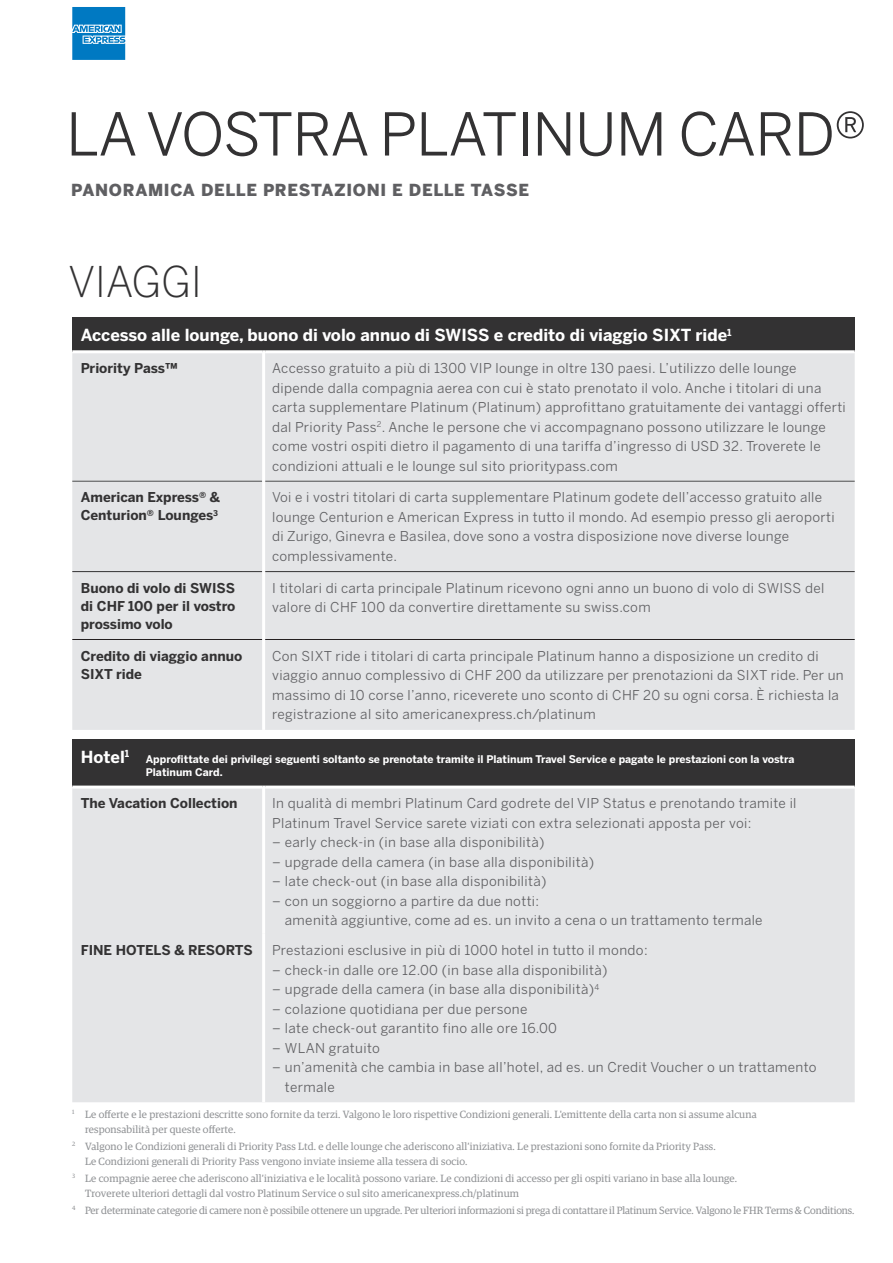
<style>
.page{position:relative;width:893px;height:1263px;background:#fff}
.page>*{position:absolute;margin:0;border:0;box-sizing:border-box;transform-origin:0 0}
.t1{font:58.5px "Benton Sans";letter-spacing:-.015em;color:#333233}
.t2{font:300 42px "Benton Sans";letter-spacing:-.01em;color:#333233}
.t3{font:700 16.5px "Benton Sans";color:#fff}
.t4{font:900 16.5px "Benton Sans";letter-spacing:.04em;color:#5f5f62}
.t5{font:13.5px/19.5px "Benton Sans";letter-spacing:.025em;color:#5f5f62}
.t6{font:700 13.5px/18px "Benton Sans";color:#333233}
.t7{font:10.5px/15px "Guardian Egyp";letter-spacing:.015em;color:#8f9194}
.t8{font:10.5px "Guardian Egyp";letter-spacing:-.005em;color:#8f9194}
.t9{font:700 10.5px/13.5px "Benton Sans";color:#fff}
</style>
<div class="page">
<div style="left:72px;top:318px;width:783px;height:34px;background:#333233"></div>
<div style="left:72px;top:353px;width:190px;height:377px;background:#e4e5e7"></div>
<div style="left:265px;top:353px;width:590px;height:377px;background:#e4e5e7"></div>
<hr style="left:72px;top:350px;width:190px;height:3px;background:#fff">
<hr style="left:265px;top:350px;width:590px;height:3px;background:#fff">
<hr style="left:72px;top:481px;width:190px;height:1px;background:#4b4c4d">
<hr style="left:265px;top:481px;width:590px;height:1px;background:#4b4c4d">
<hr style="left:72px;top:571px;width:190px;height:1px;background:#333233">
<hr style="left:265px;top:571px;width:590px;height:1px;background:#333233">
<hr style="left:262px;top:350px;width:3px;height:131px;background:#fff">
<hr style="left:72px;top:639px;width:190px;height:1px;background:#231f20">
<hr style="left:265px;top:639px;width:590px;height:1px;background:#231f20">
<div style="left:72px;top:739px;width:783px;height:48px;background:#333233"></div>
<div style="left:72px;top:788px;width:190px;height:314px;background:#e4e5e7"></div>
<div style="left:265px;top:788px;width:590px;height:314px;background:#e4e5e7"></div>
<hr style="left:72px;top:785px;width:190px;height:3px;background:#fff">
<hr style="left:265px;top:785px;width:590px;height:3px;background:#fff">
<hr style="left:262px;top:785px;width:3px;height:149px;background:#fff">
<svg style="left:72px;top:7px;width:53px;height:53px;background:#258cca"></svg>
<h1 class="t1" style="left:66px;top:100px;width:802px">LA VOSTRA PLATINUM CARD®</h1>
<p class="t4" style="left:71px;top:179px;width:459px">PANORAMICA DELLE PRESTAZIONI E DELLE TASSE</p>
<h2 class="t2" style="left:68px;top:257px;width:136px">VIAGGI</h2>
<p class="t3" style="left:81px;top:325px;width:652px">Accesso alle lounge, buono di volo annuo di SWISS e credito di viaggio SIXT ride<sup>1</sup></p>
<p class="t6" style="left:81px;top:359px;width:98px">Priority Pass™</p>
<p class="t5" style="left:272px;top:358px;width:575px">Accesso gratuito a più di 1300 VIP lounge in oltre 130 paesi. L’utilizzo delle lounge dipende dalla compagnia aerea con cui è stato prenotato il volo. Anche i titolari di una carta supplementare Platinum (Platinum) approfittano gratuitamente dei vantaggi offerti dal Priority Pass<sup>2</sup>. Anche le persone che vi accompagnano possono utilizzare le lounge come vostri ospiti dietro il pagamento di una tariffa d’ingresso di USD 32. Troverete le condizioni attuali e le lounge sul sito prioritypass.com</p>
<p class="t6" style="left:81px;top:488px;width:141px">American Express® &amp;<br>Centurion® Lounges<sup>3</sup></p>
<p class="t5" style="left:272px;top:488px;width:564px">Voi e i vostri titolari di carta supplementare Platinum godete dell’accesso gratuito alle lounge Centurion e American Express in tutto il mondo. Ad esempio presso gli aeroporti di Zurigo, Ginevra e Basilea, dove sono a vostra disposizione nove diverse lounge complessivamente.</p>
<p class="t6" style="left:81px;top:579px;width:156px;text-align:justify">Buono di volo di SWISS di CHF 100 per il vostro prossimo volo</p>
<p class="t5" style="left:272px;top:578px;width:554px">I titolari di carta principale Platinum ricevono ogni anno un buono di volo di SWISS del valore di CHF 100 da convertire direttamente su swiss.com</p>
<p class="t6" style="left:81px;top:647px;width:163px">Credito di viaggio annuo<br>SIXT ride</p>
<p class="t5" style="left:272px;top:646px;width:573px">Con SIXT ride i titolari di carta principale Platinum hanno a disposizione un credito di viaggio annuo complessivo di CHF 200 da utilizzare per prenotazioni da SIXT ride. Per un massimo di 10 corse l’anno, riceverete uno sconto di CHF 20 su ogni corsa. È richiesta la registrazione al sito americanexpress.ch/platinum</p>
<p class="t3" style="left:81px;top:747px;width:50px">Hotel<sup>1</sup></p>
<p class="t9" style="left:146px;top:752px;width:650px">Approfittate dei privilegi seguenti soltanto se prenotate tramite il Platinum Travel Service e pagate le prestazioni con la vostra<br>Platinum Card.</p>
<p class="t6" style="left:81px;top:794px;width:158px">The Vacation Collection</p>
<p class="t5" style="left:272px;top:793px;width:526px">In qualità di membri Platinum Card godrete del VIP Status e prenotando tramite il<br>Platinum Travel Service sarete viziati con extra selezionati apposta per voi:</p>
<p class="t5" style="left:272px;top:832px;width:274px">– early check-in (in base alla disponibilità)</p>
<p class="t5" style="left:272px;top:852px;width:323px">– upgrade della camera (in base alla disponibilità)</p>
<p class="t5" style="left:272px;top:871px;width:276px">– late check-out (in base alla disponibilità)</p>
<p class="t5" style="left:285px;top:891px;width:479px;text-indent:-13px">– con un soggiorno a partire da due notti:<br>amenità aggiuntive, come ad es. un invito a cena o un trattamento termale</p>
<p class="t6" style="left:81px;top:941px;width:173px">FINE HOTELS &amp; RESORTS</p>
<p class="t5" style="left:272px;top:940px;width:377px">Prestazioni esclusive in più di 1000 hotel in tutto il mondo:</p>
<p class="t5" style="left:272px;top:960px;width:337px">– check-in dalle ore 12.00 (in base alla disponibilità)</p>
<p class="t5" style="left:272px;top:979px;width:329px">– upgrade della camera (in base alla disponibilità)<sup>4</sup></p>
<p class="t5" style="left:272px;top:999px;width:257px">– colazione quotidiana per due persone</p>
<p class="t5" style="left:272px;top:1018px;width:286px">– late check-out garantito fino alle ore 16.00</p>
<p class="t5" style="left:272px;top:1038px;width:109px">– WLAN gratuito</p>
<p class="t5" style="left:285px;top:1057px;width:533px;text-indent:-13px">– un’amenità che cambia in base all’hotel, ad es. un Credit Voucher o un trattamento termale</p>
<p class="t7" style="left:85px;top:1106px;width:673px;text-indent:-13px"><sup>1</sup> Le offerte e le prestazioni descritte sono fornite da terzi. Valgono le loro rispettive Condizioni generali. L'emittente della carta non si assume alcuna responsabilità per queste offerte.</p>
<p class="t7" style="left:85px;top:1138px;width:632px;text-indent:-13px"><sup>2</sup> Valgono le Condizioni generali di Priority Pass Ltd. e delle lounge che aderiscono all’iniziativa. Le prestazioni sono fornite da Priority Pass.<br>Le Condizioni generali di Priority Pass vengono inviate insieme alla tessera di socio.</p>
<p class="t7" style="left:85px;top:1170px;width:654px;text-indent:-13px"><sup>3</sup> Le compagnie aeree che aderiscono all’iniziativa e le località possono variare. Le condizioni di accesso per gli ospiti variano in base alla lounge.<br>Troverete ulteriori dettagli dal vostro Platinum Service o sul sito americanexpress.ch/platinum</p>
<p class="t8" style="left:72px;top:1203px;width:784px"><sup>4</sup> Per determinate categorie di camere non è possibile ottenere un upgrade. Per ulteriori informazioni si prega di contattare il Platinum Service. Valgono le FHR Terms &amp; Conditions.</p>
</div>
